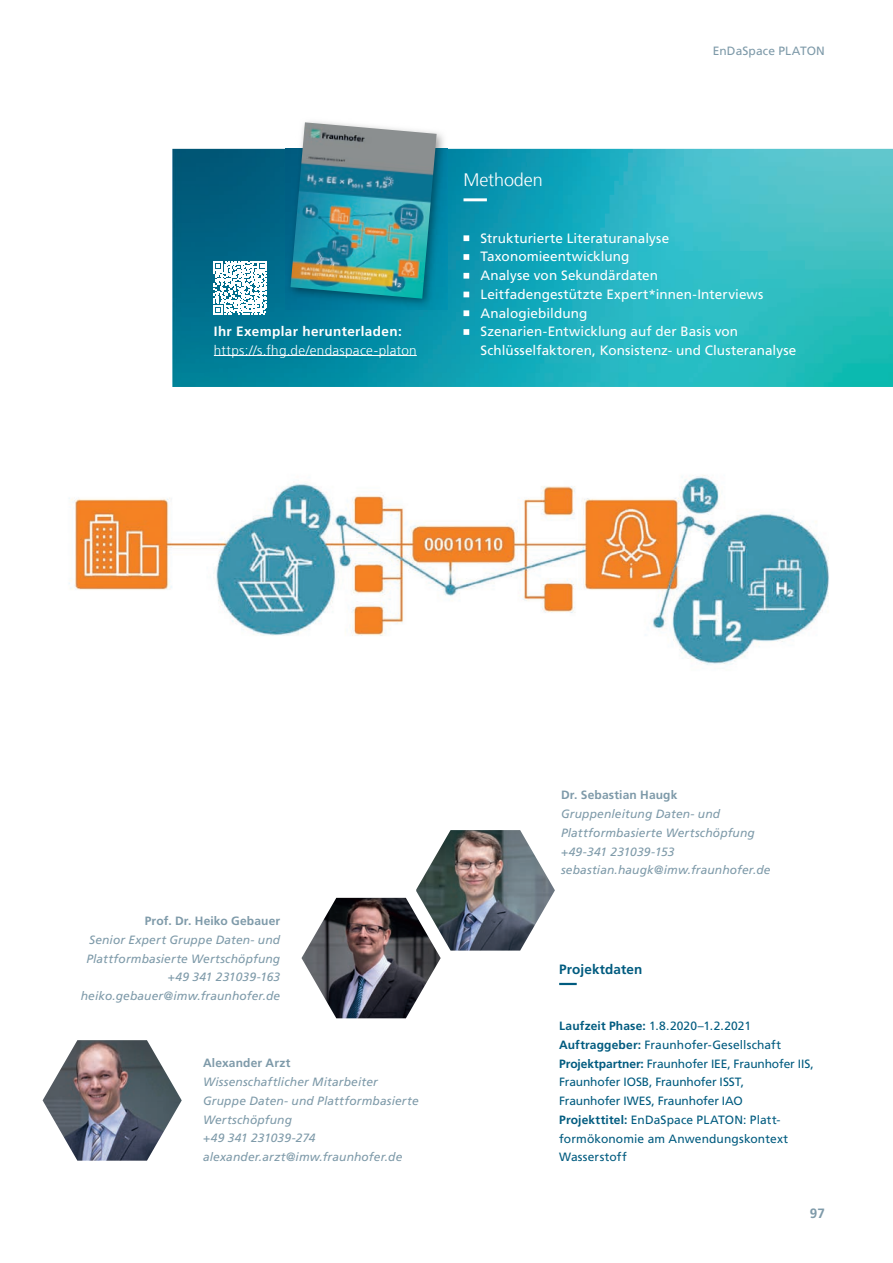
<style>
.page{position:relative;width:893px;height:1263px;background:#fff}
.page>*{position:absolute;margin:0;border:0;box-sizing:border-box;transform-origin:0 0}
.t1{font:300 18px "Frutiger LT Com";letter-spacing:-.01em;color:#fff}
.t2{font:13.5px/18.8px "Frutiger LT Com";letter-spacing:.005em;color:#fff}
.t3{font:300 13.5px "Frutiger LT Com";letter-spacing:.025em;color:#fff}
.t4{font:700 13.5px "Frutiger LT Com";letter-spacing:.03em;color:#fff}
.t5{font:700 13.5px "Frutiger LT Com";letter-spacing:.01em;color:#005b7f}
.t6{font:700 13.5px "Frutiger LT Com";color:#7e9aa9}
.t7{font:italic 12px/18.8px "Frutiger LT Com";letter-spacing:.015em;color:#7e9aa9}
.t8{font:12px/18.8px "Frutiger LT Com";color:#005b7f}
.t9{font:700 12px "Frutiger LT Com";letter-spacing:.015em;color:#7e9aa9}
.t10{font:12px "Frutiger LT Com";letter-spacing:.015em;color:#7e9aa9}
.s1{font-weight:700}
</style>
<div class="page">
<img style="left:302px;top:898px;width:139px;height:120px">
<img style="left:416px;top:830px;width:139px;height:120px">
<img style="left:43px;top:1040px;width:139px;height:121px">
<svg style="left:559px;top:983px;width:18px;height:2px"></svg>
<img style="left:69px;top:475px;width:760px;height:190px">
<img style="left:172px;top:149px;width:721px;height:238px">
<svg style="left:463px;top:198px;width:362px;height:3px"></svg>
<svg style="left:463px;top:235px;width:362px;height:6px;background:#2db5c3"></svg>
<svg style="left:463px;top:254px;width:362px;height:6px;background:#29b5c2"></svg>
<svg style="left:463px;top:273px;width:362px;height:6px;background:#28b5c2"></svg>
<svg style="left:463px;top:292px;width:362px;height:5px;background:#27b5c1"></svg>
<svg style="left:463px;top:310px;width:362px;height:6px;background:#26b6c1"></svg>
<svg style="left:463px;top:329px;width:362px;height:6px;background:#25b6c0"></svg>
<img style="left:286px;top:121px;width:161px;height:188px">
<img style="left:290px;top:122px;width:147px;height:177px">
<hr style="left:214px;top:355px;width:203px;height:1px;background:#fff">
<svg style="left:214px;top:261px;width:53px;height:53px"></svg>
<p class="t4" style="left:214px;top:323px;width:189px">Ihr Exemplar herunterladen:</p>
<p class="t3" style="left:214px;top:342px;width:204px">https://s.fhg.de/endaspace-platon</p>
<h1 class="t1" style="left:463px;top:170px;width:81px">Methoden</h1>
<p class="t10" style="left:713px;top:44px;width:114px">EnDaSpace PLATON</p>
<p class="t2" style="left:480px;top:229px;width:317px">Strukturierte Literaturanalyse Taxonomieentwicklung<br>Analyse von Sekundärdaten<br>Leitfadengestützte Expert*innen-Interviews Analogiebildung<br>Szenarien-Entwicklung auf der Basis von Schlüsselfaktoren, Konsistenz- und Clusteranalyse</p>
<p class="t9" style="left:145px;top:914px;width:137px">Prof. Dr. Heiko Gebauer</p>
<p class="t7" style="left:81px;top:930px;width:201px;text-align:right">Senior Expert Gruppe Daten- und<br>Plattformbasierte Wertschöpfung +49 341 231039-163 heiko.gebauer@imw.fraunhofer.de</p>
<p class="t9" style="left:203px;top:1056px;width:89px">Alexander Arzt</p>
<p class="t7" style="left:203px;top:1073px;width:217px">Wissenschaftlicher Mitarbeiter<br>Gruppe Daten- und Plattformbasierte<br>Wertschöpfung<br>+49 341 231039-274 alexander.arzt@imw.fraunhofer.de</p>
<p class="t9" style="left:561px;top:788px;width:118px">Dr. Sebastian Haugk</p>
<p class="t7" style="left:561px;top:805px;width:211px">Gruppenleitung Daten- und<br>Plattformbasierte Wertschöpfung +49-341 231039-153 sebastian.haugk@imw.fraunhofer.de</p>
<p class="t5" style="left:559px;top:961px;width:85px">Projektdaten</p>
<p class="t8" style="left:559px;top:1017px;width:256px"><span class="s1">Laufzeit Phase:</span> 1.8.2020–1.2.2021<br><span class="s1">Auftraggeber:</span> Fraunhofer-Gesellschaft <span class="s1">Projektpartner:</span> Fraunhofer IEE, Fraunhofer IIS, Fraunhofer IOSB, Fraunhofer ISST,<br>Fraunhofer IWES, Fraunhofer IAO <span class="s1">Projekttitel:</span> EnDaSpace PLATON: Platt&shy;formökonomie am Anwendungskontext Wasserstoff</p>
<p class="t6" style="left:810px;top:1205px;width:17px">97</p>
</div>
